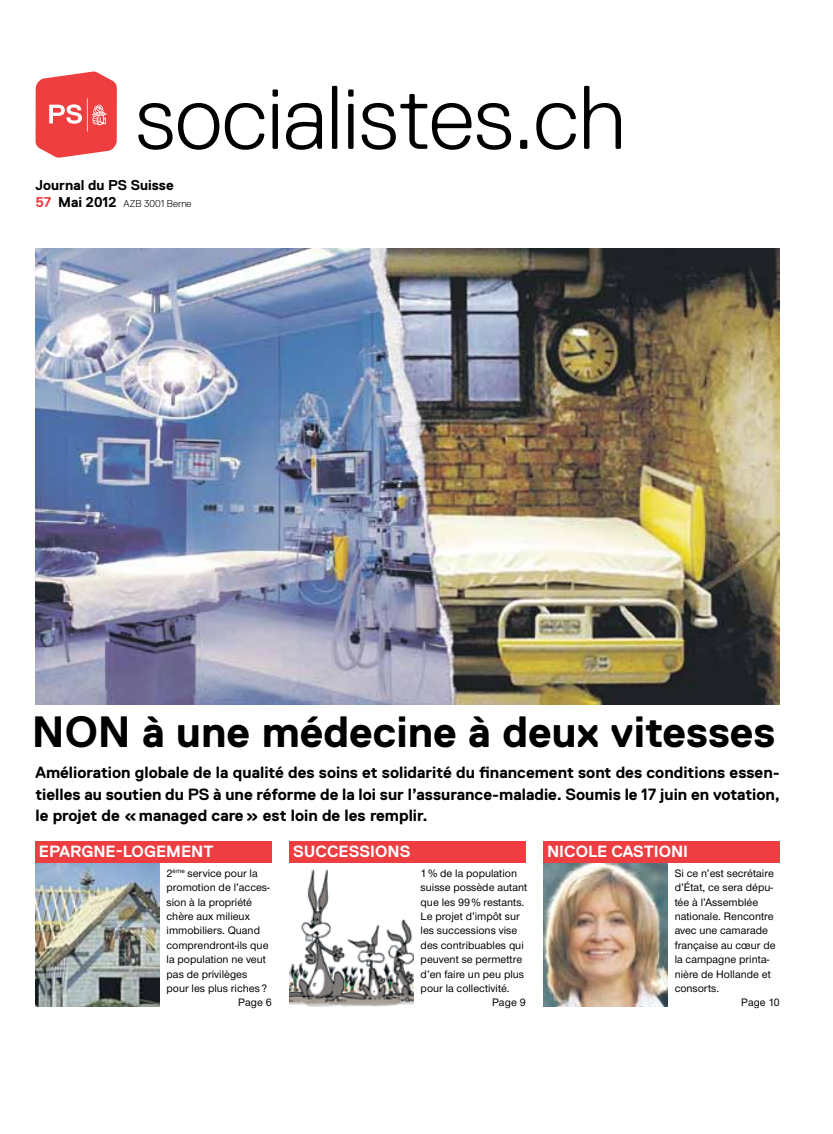
<style>
.page{position:relative;width:833px;height:1134px;background:#fff}
.page>*{position:absolute;margin:0;border:0;box-sizing:border-box;transform-origin:0 0}
.t1{font:300 90px "Replica";color:#000}
.t2{font:700 43.75px "Replica";color:#000}
.t3{font:700 16.25px/21.2px "Replica";color:#000;text-align:justify}
.t4{font:700 16.25px "Replica";color:#fff}
.t5{font:700 14.25px "Replica";color:#000}
.t6{font:500 11.25px "Nimbus San Nov";color:#000}
.t7{font:300 10px "Replica";color:#000}
.s1{font-weight:700;font-size:14.25px;color:#ef3e42}
.s2{font-weight:700;font-size:14.25px}
</style>
<div class="page">
<img style="left:35px;top:863px;width:124px;height:144px">
<div style="left:35px;top:842px;width:237px;height:21px;background:#ef3e42"></div>
<svg style="left:36px;top:72px;width:81px;height:86px;background:#f15f60"></svg>
<hr style="left:87px;top:98px;width:1px;height:34px;background:#fff">
<img style="left:543px;top:863px;width:124px;height:144px">
<div style="left:543px;top:842px;width:237px;height:21px;background:#ef3e42"></div>
<img style="left:289px;top:869px;width:124px;height:137px">
<div style="left:289px;top:842px;width:237px;height:21px;background:#ef3e42"></div>
<img style="left:35px;top:249px;width:745px;height:455px">
<h1 class="t1" style="left:136px;top:68px;width:492px">socialistes.ch</h1>
<p class="t5" style="left:35px;top:177px;width:140px">Journal du PS Suisse</p>
<p class="t7" style="left:35px;top:198px;width:158px"><span class="s1">57</span> <span class="s2">Mai 2012</span> AZB 3001 Berne</p>
<h2 class="t2" style="left:32px;top:707px;width:32px">NON</h2>
<h2 class="t2" style="left:142px;top:707px;width:635px">à une médecine à deux vitesses</h2>
<p class="t3" style="left:35px;top:762px;width:746px">Amélioration globale de la qualité des soins et solidarité du financement sont des conditions essen&shy;tielles au soutien du PS à une réforme de la loi sur l’assurance-maladie. Soumis le 17 juin en votation, le projet de «managed care» est loin de les remplir.</p>
<h3 class="t4" style="left:39px;top:843px;width:176px">epargne-logement</h3>
<p class="t6" style="left:167px;top:866px;width:93px">2<sup>ème</sup> service pour la</p>
<p class="t6" style="left:167px;top:881px;width:105px">promotion de l’acces-</p>
<p class="t6" style="left:167px;top:895px;width:87px">sion à la propriété</p>
<p class="t6" style="left:167px;top:910px;width:85px">chère aux milieux</p>
<p class="t6" style="left:167px;top:924px;width:95px">immobiliers. Quand</p>
<p class="t6" style="left:167px;top:938px;width:103px">comprendront-ils que</p>
<p class="t6" style="left:167px;top:953px;width:101px">la population ne veut</p>
<p class="t6" style="left:167px;top:967px;width:82px">pas de privilèges</p>
<p class="t6" style="left:167px;top:981px;width:102px">pour les plus riches ?</p>
<p class="t6" style="left:238px;top:996px;width:35px">Page 6</p>
<h3 class="t4" style="left:293px;top:843px;width:116px">Successions</h3>
<h3 class="t4" style="left:547px;top:843px;width:143px">nicole Castioni</h3>
<p class="t6" style="left:420px;top:866px;width:98px">1% de la population</p>
<p class="t6" style="left:420px;top:881px;width:108px">suisse possède autant</p>
<p class="t6" style="left:420px;top:895px;width:105px">que les 99% restants.</p>
<p class="t6" style="left:420px;top:910px;width:101px">Le projet d’impôt sur</p>
<p class="t6" style="left:420px;top:924px;width:98px">les successions vise</p>
<p class="t6" style="left:420px;top:938px;width:105px">des contribuables qui</p>
<p class="t6" style="left:420px;top:953px;width:103px">peuvent se permettre</p>
<p class="t6" style="left:420px;top:967px;width:105px">d’en faire un peu plus</p>
<p class="t6" style="left:420px;top:981px;width:91px">pour la collectivité.</p>
<p class="t6" style="left:492px;top:996px;width:35px">Page 9</p>
<p class="t6" style="left:674px;top:866px;width:101px">Si ce n’est secrétaire</p>
<p class="t6" style="left:674px;top:881px;width:100px">d’État, ce sera dépu-</p>
<p class="t6" style="left:674px;top:895px;width:85px">tée à l’Assemblée</p>
<p class="t6" style="left:674px;top:910px;width:100px">nationale. Rencontre</p>
<p class="t6" style="left:674px;top:924px;width:95px">avec une camarade</p>
<p class="t6" style="left:674px;top:938px;width:102px">française au cœur de</p>
<p class="t6" style="left:674px;top:953px;width:96px">la campagne printa-</p>
<p class="t6" style="left:674px;top:967px;width:98px">nière de Hollande et</p>
<p class="t6" style="left:674px;top:981px;width:46px">consorts.</p>
<p class="t6" style="left:741px;top:996px;width:40px">Page 10</p>
</div>
